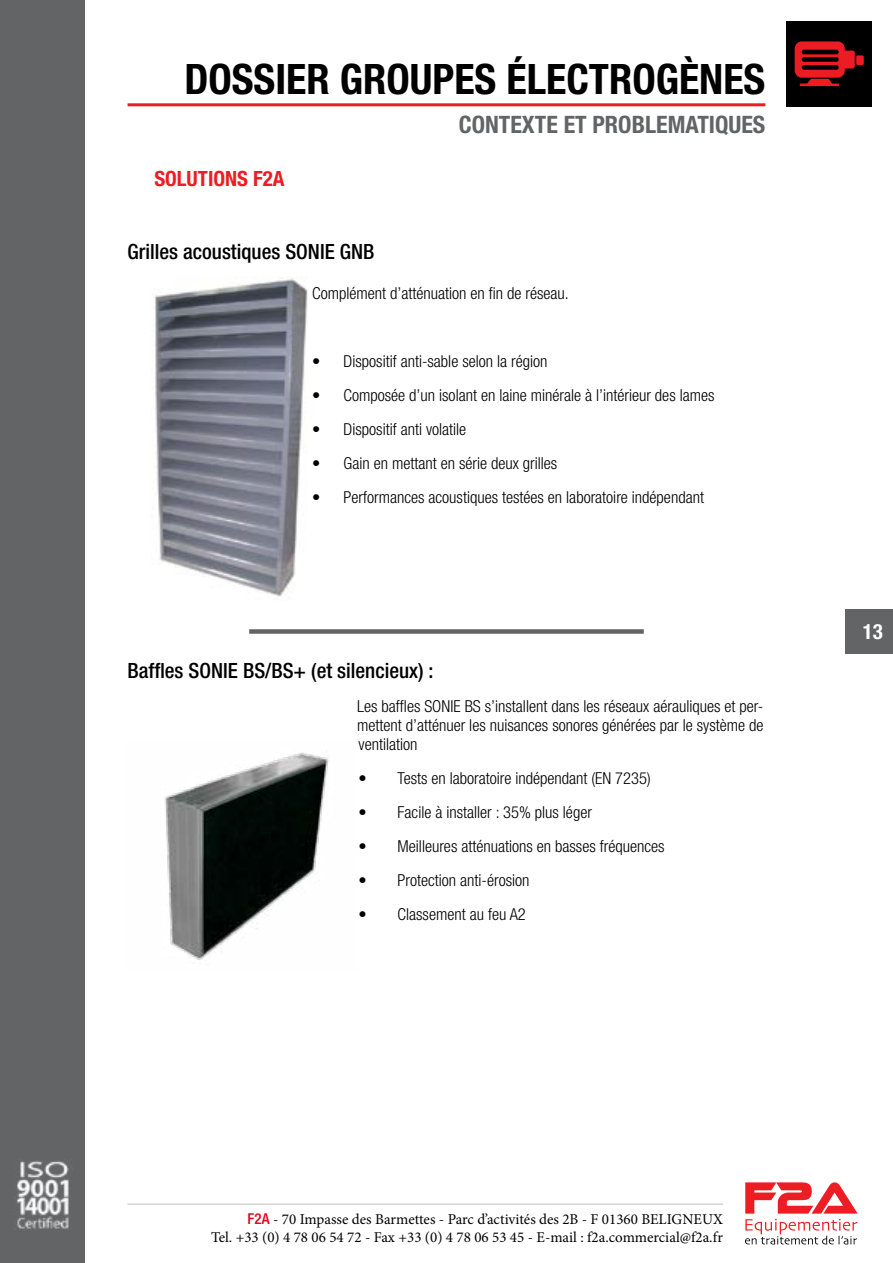
<style>
.page{position:relative;width:893px;height:1263px;background:#fff}
.page>*{position:absolute;margin:0;border:0;box-sizing:border-box;transform-origin:0 0}
.t1{font:700 condensed 42px "Helvetica Neue LT Std";color:#000}
.t2{font:700 condensed 24px "Helvetica Neue LT Std";color:#636466}
.t3{font:500 condensed 21px "Helvetica Neue LT Std";color:#000}
.t4{font:700 condensed 21px "Helvetica Neue LT Std";color:#ed1d24}
.t5{font:700 condensed 21px "Helvetica Neue LT Std";color:#fff}
.t6{font:300 condensed 16.5px/18.9px "Helvetica Neue LT Std";color:#000;text-align:justify}
.t7{font:15px/18px "Minion Pro";color:#000;text-align:right}
.s1{font-family:"Helvetica Neue LT Std";font-weight:500;font-stretch:condensed;color:#e2001a}
</style>
<div class="page">
<div style="left:787px;top:21px;width:85px;height:85px;background:#000"></div>
<div style="left:0;top:0;width:85px;height:1263px;background:#636466"></div>
<hr style="left:128px;top:1203px;width:595px;height:2px;background:#d1d3d4">
<hr style="left:128px;top:103px;width:637px;height:3px;background:#ed1d24">
<svg style="left:745px;top:1182px;width:113px;height:31px"></svg>
<svg style="left:745px;top:1219px;width:112px;height:25px"></svg>
<div style="left:845px;top:609px;width:48px;height:45px;background:#636466"></div>
<img style="left:16px;top:1161px;width:53px;height:68px">
<div style="left:856px;top:55px;width:8px;height:10px;background:#ed1c24"></div>
<svg style="left:795px;top:41px;width:60px;height:45px"></svg>
<img style="left:155px;top:276px;width:153px;height:321px">
<div style="left:249px;top:629px;width:395px;height:5px;background:#636466"></div>
<img style="left:164px;top:752px;width:165px;height:213px">
<h1 class="t1" style="left:184px;top:54px;width:560px">DOSSIER GROUPES ÉLECTROGÈNES</h1>
<h2 class="t2" style="left:459px;top:110px;width:295px">CONTEXTE ET PROBLEMATIQUES</h2>
<p class="t4" style="left:154px;top:166px;width:132px">SOLUTIONS F2A</p>
<p class="t3" style="left:128px;top:239px;width:248px">Grilles acoustiques SONIE GNB</p>
<p class="t6" style="left:312px;top:284px;width:258px">Complément d’atténuation en fin de réseau.</p>
<p class="t6" style="left:312px;top:352px;width:237px">• Dispositif anti-sable selon la région</p>
<p class="t6" style="left:312px;top:386px;width:404px">• Composée d’un isolant en laine minérale à l’intérieur des lames</p>
<p class="t6" style="left:312px;top:420px;width:155px">• Dispositif anti volatile</p>
<p class="t6" style="left:312px;top:454px;width:246px">• Gain en mettant en série deux grilles</p>
<p class="t6" style="left:312px;top:488px;width:393px">• Performances acoustiques testées en laboratoire indépendant</p>
<p class="t3" style="left:128px;top:658px;width:308px">Baffles SONIE BS/BS+ (et silencieux) :</p>
<p class="t6" style="left:357px;top:697px;width:408px">Les baffles SONIE BS s’installent dans les réseaux aérauliques et per&shy;mettent d’atténuer les nuisances sonores générées par le système de ventilation</p>
<p class="t6" style="left:359px;top:769px;width:294px">• Tests en laboratoire indépendant (EN 7235)</p>
<p class="t6" style="left:359px;top:803px;width:235px">• Facile à installer : 35% plus léger</p>
<p class="t6" style="left:359px;top:836px;width:307px">• Meilleures atténuations en basses fréquences</p>
<p class="t6" style="left:359px;top:870px;width:172px">• Protection anti-érosion</p>
<p class="t6" style="left:359px;top:904px;width:169px">• Classement au feu A2</p>
<p class="t5" style="left:863px;top:619px;width:22px">13</p>
<p class="t7" style="left:211px;top:1210px;width:513px"><span class="s1">F2A</span> - 70 Impasse des Barmettes - Parc d’activités des 2B - F 01360 BELIGNEUX<br>Tel. +33 (0) 4 78 06 54 72 - Fax +33 (0) 4 78 06 53 45 - E-mail : f2a.commercial@f2a.fr</p>
</div>
